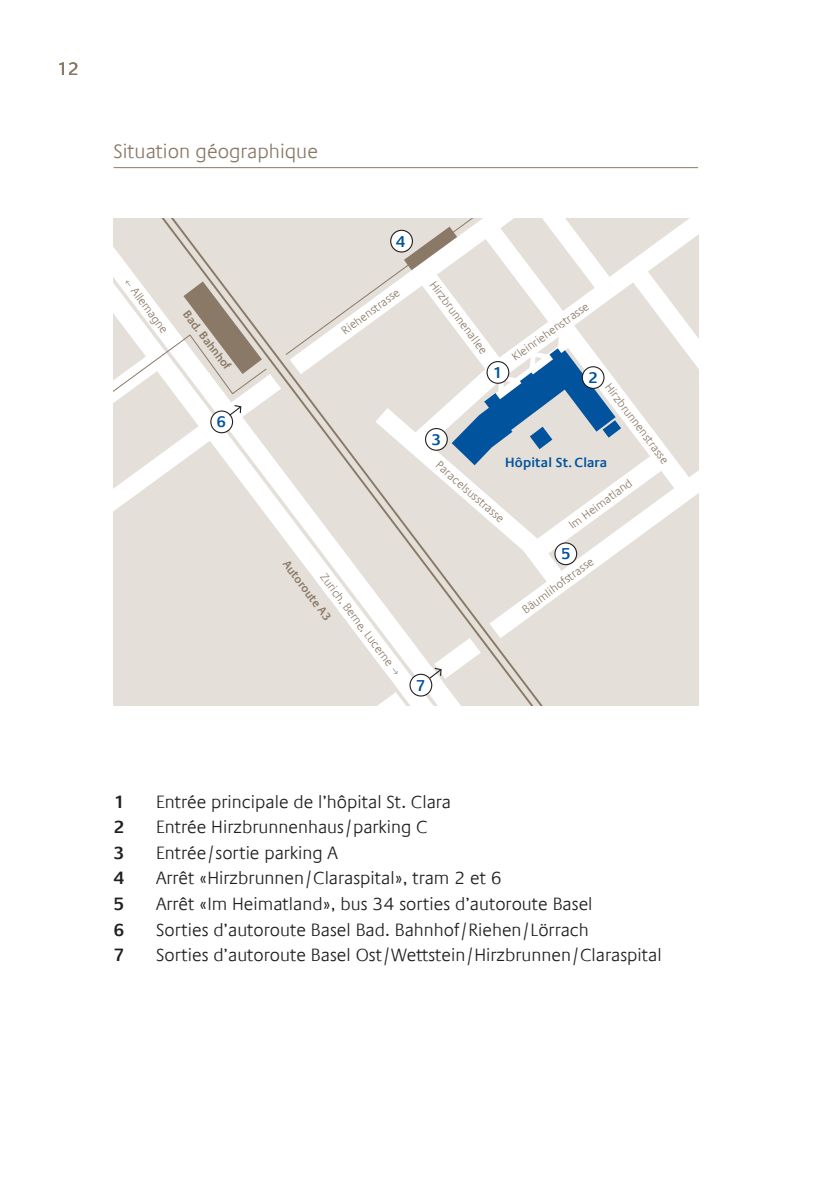
<style>
.page{position:relative;width:840px;height:1191px;background:#fff}
.page>*{position:absolute;margin:0;border:0;box-sizing:border-box;transform-origin:0 0}
.t1{font:300 20px "Praxis Com";color:#8a7966}
.t2{font:300 18px "Praxis Com";color:#231f20}
.t3{font:600 18px "Praxis Com";color:#231f20}
.t4{font:300 18px "Praxis Com";color:#8a7966}
.t5{font:600 15.8px "Praxis Com";color:#01539e}
.t6{font:600 13.6px "Praxis Com";letter-spacing:.01em;color:#01539e}
.t7{font:300 11.6px "Praxis Com";color:#8a7966}
.t8{font:600 11.6px "Praxis Com";color:#8a7966}
</style>
<div class="page">
<hr style="left:113px;top:167px;width:584px;height:1px;background:#8a7966">
<svg style="left:113px;top:219px;width:270px;height:486px;background:#e5e1da"></svg>
<svg style="left:113px;top:281px;width:192px;height:243px"></svg>
<svg style="left:383px;top:219px;width:314px;height:486px"></svg>
<p class="t4" style="left:57px;top:58px;width:24px">12</p>
<p class="t1" style="left:113px;top:140px;width:206px">Situation géographique</p>
<p class="t7" style="left:139px;top:285px;width:55px;rotate:53deg">Allemagne</p>
<p class="t8" style="left:191px;top:307px;width:72px;rotate:53deg">Bad. Bahnhof</p>
<p class="t5" style="left:216px;top:412px;width:11px">6</p>
<p class="t5" style="left:395px;top:232px;width:11px">4</p>
<p class="t7" style="left:339px;top:326px;width:70px;rotate:-36deg">Riehenstrasse</p>
<p class="t8" style="left:291px;top:558px;width:73px;rotate:53deg">Autoroute A3</p>
<p class="t7" style="left:328px;top:571px;width:126px;rotate:53deg">Zurich, Berne, Lucerne →</p>
<p class="t7" style="left:437px;top:278px;width:89px;rotate:53deg">Hirzbrunnenallee</p>
<p class="t7" style="left:509px;top:352px;width:93px;rotate:-35deg">Kleinriehenstrasse</p>
<p class="t5" style="left:492px;top:363px;width:11px">1</p>
<p class="t5" style="left:588px;top:368px;width:11px">2</p>
<p class="t7" style="left:612px;top:380px;width:99px;rotate:53deg">Hirzbrunnenstrasse</p>
<p class="t5" style="left:431px;top:430px;width:11px">3</p>
<p class="t6" style="left:505px;top:454px;width:103px">Hôpital St. Clara</p>
<p class="t7" style="left:441px;top:458px;width:88px;rotate:41deg">Paracelsusstrasse</p>
<p class="t7" style="left:565px;top:520px;width:77px;rotate:-36deg">Im Heimatland</p>
<p class="t5" style="left:415px;top:676px;width:11px">7</p>
<p class="t5" style="left:561px;top:544px;width:11px">5</p>
<p class="t7" style="left:519px;top:605px;width:87px;rotate:-36deg">Bäumlihofstrasse</p>
<p class="t3" style="left:113px;top:790px;width:13px">1</p>
<p class="t2" style="left:156px;top:791px;width:296px">Entrée principale de l’hôpital St. Clara</p>
<p class="t3" style="left:113px;top:816px;width:13px">2</p>
<p class="t2" style="left:156px;top:816px;width:273px">Entrée Hirzbrunnenhaus/parking C</p>
<p class="t3" style="left:113px;top:842px;width:13px">3</p>
<p class="t2" style="left:156px;top:842px;width:183px">Entrée/sortie parking A</p>
<p class="t3" style="left:113px;top:867px;width:13px">4</p>
<p class="t2" style="left:156px;top:868px;width:347px">Arrêt «Hirzbrunnen/Claraspital», tram 2 et 6</p>
<p class="t3" style="left:113px;top:893px;width:13px">5</p>
<p class="t2" style="left:156px;top:893px;width:438px">Arrêt «Im Heimatland», bus 34 sorties d’autoroute Basel</p>
<p class="t3" style="left:113px;top:918px;width:13px">6</p>
<p class="t2" style="left:156px;top:919px;width:434px">Sorties d’autoroute Basel Bad. Bahnhof/Riehen/Lörrach</p>
<p class="t3" style="left:113px;top:944px;width:13px">7</p>
<p class="t2" style="left:156px;top:944px;width:507px">Sorties d’autoroute Basel Ost/Wettstein/Hirzbrunnen/Claraspital</p>
</div>
